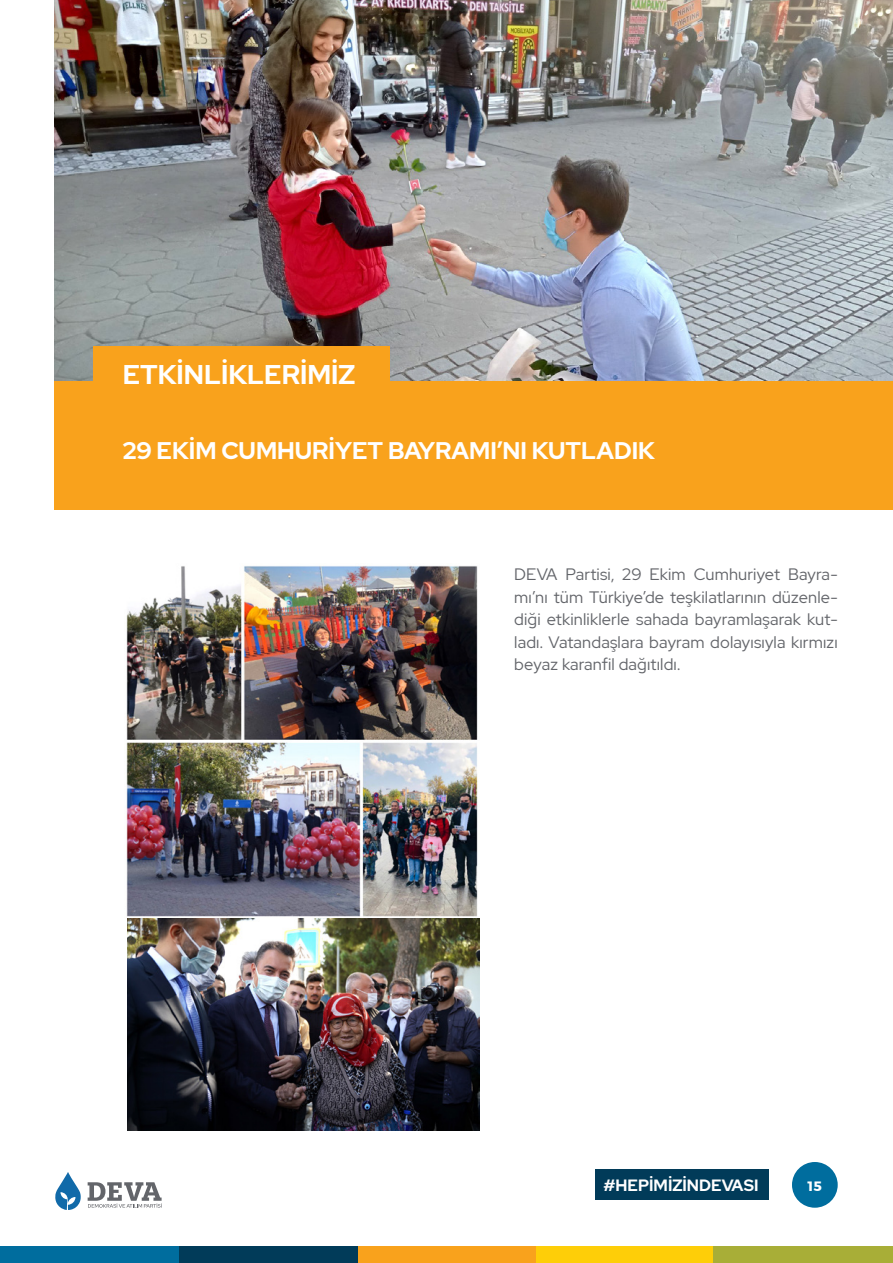
<style>
.page{position:relative;width:893px;height:1263px;background:#fff}
.page>*{position:absolute;margin:0;border:0;box-sizing:border-box;transform-origin:0 0}
.t1{font:700 27px "Red Hat Display";color:#fff}
.t2{font:700 24px "Red Hat Display";color:#fff}
.t3{font:16.5px/22.5px "Red Hat Display";letter-spacing:.01em;color:#63656a;text-align:justify}
.t4{font:700 16.35px "Red Hat Display";color:#fff}
.t5{font:700 13.5px "Montserrat";color:#fff}
</style>
<div class="page">
<div style="left:792px;top:1162px;width:46px;height:46px;background:#006d9e;border-radius:50%"></div>
<svg style="left:55px;top:1172px;width:26px;height:38px"></svg>
<svg style="left:88px;top:1182px;width:74px;height:26px"></svg>
<div style="left:0;top:1246px;width:179px;height:17px;background:#006d9e"></div>
<div style="left:179px;top:1246px;width:179px;height:17px;background:#013b59"></div>
<div style="left:358px;top:1246px;width:179px;height:17px;background:#f9a21c"></div>
<div style="left:536px;top:1246px;width:180px;height:17px;background:#fece08"></div>
<div style="left:714px;top:1246px;width:179px;height:17px;background:#a8ae37"></div>
<div style="left:595px;top:1170px;width:174px;height:30px;background:#013b59"></div>
<img style="left:55px;top:0;width:838px;height:381px">
<div style="left:54px;top:381px;width:839px;height:128px;background:#f9a21c"></div>
<div style="left:93px;top:346px;width:296px;height:63px;background:#f9a21c"></div>
<img style="left:126px;top:565px;width:352px;height:352px">
<img style="left:128px;top:918px;width:352px;height:212px">
<p class="t1" style="left:123px;top:357px;width:234px">ETKİNLİKLERİMİZ</p>
<p class="t2" style="left:123px;top:435px;width:534px">29 EKİM CUMHURİYET BAYRAMI’NI KUTLADIK</p>
<p class="t3" style="left:514px;top:563px;width:325px">DEVA Partisi, 29 Ekim Cumhuriyet Bayra&shy;mı’nı tüm Türkiye’de teşkilatlarının düzenle&shy;diği etkinliklerle sahada bayramlaşarak kut&shy;ladı. Vatandaşlara bayram dolayısıyla kırmızı beyaz karanfil dağıtıldı.</p>
<p class="t4" style="left:603px;top:1174px;width:157px">#HEPİMİZİNDEVASI</p>
<p class="t5" style="left:808px;top:1176px;width:15px">15</p>
</div>
